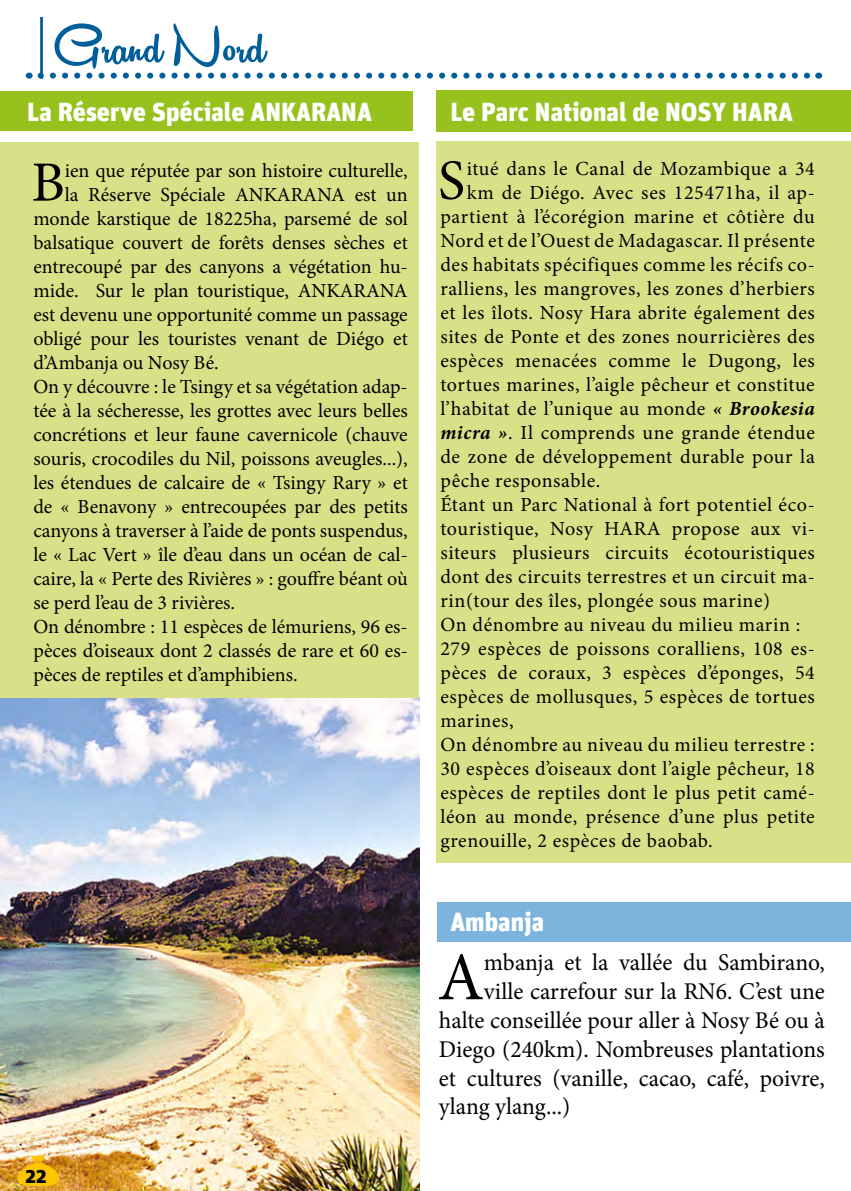
<style>
.page{position:relative;width:851px;height:1191px;background:#fff}
.page>*{position:absolute;margin:0;border:0;box-sizing:border-box;transform-origin:0 0}
.t1{font:68.4px "Minion Pro";color:#000}
.t2{font:60px "Remachine Script Personal Use Only";color:#005e9b}
.t3{font:57px "Minion Pro";color:#000}
.t4{font:900 26px "Unit";color:#fff}
.t5{font:24px "Minion Pro";color:#000}
.t6{font:20px "Minion Pro";letter-spacing:.02em;color:#000}
.t7{font:20px "Minion Pro";color:#000}
.t8{font:20px "Minion Pro";letter-spacing:-.005em;color:#000}
.t9{font:20px "Minion Pro";letter-spacing:-.01em;color:#000}
.t10{font:900 20px "Unit";color:#000}
.s1{font-weight:700;font-style:italic}
</style>
<div class="page">
<img style="left:0;top:697px;width:419px;height:494px">
<svg style="left:15px;top:1155px;width:47px;height:31px"></svg>
<div style="left:0;top:142px;width:418px;height:555px;background:#d9e188"></div>
<div style="left:437px;top:901px;width:413px;height:40px;background:#7db4de"></div>
<div style="left:0;top:91px;width:412px;height:40px;background:#97c21d"></div>
<div style="left:436px;top:142px;width:414px;height:721px;background:#d9e188"></div>
<div style="left:437px;top:91px;width:413px;height:41px;background:#97c21d"></div>
<svg style="left:43px;top:73px;width:767px;height:6px"></svg>
<hr style="left:41px;top:17px;width:2px;height:62px;background:#005e9b">
<h2 class="t2" style="left:54px;top:12px;width:213px">Grand Nord</h2>
<h3 class="t4" style="left:27px;top:95px;width:346px">La Réserve Spéciale ANKARANA</h3>
<h3 class="t3" style="left:31px;top:144px;width:35px">B</h3>
<p class="t8" style="left:65px;top:157px;width:344px">ien que réputée par son histoire culturelle,</p>
<p class="t7" style="left:65px;top:181px;width:344px">la Réserve Spéciale ANKARANA est un</p>
<p class="t7" style="left:33px;top:205px;width:376px">monde karstique de 18225ha, parsemé de sol</p>
<p class="t7" style="left:33px;top:229px;width:376px">balsatique couvert de forêts denses sèches et</p>
<p class="t9" style="left:33px;top:253px;width:376px">entrecoupé par des canyons a végétation hu-</p>
<p class="t7" style="left:33px;top:277px;width:376px">mide. Sur le plan touristique, ANKARANA</p>
<p class="t8" style="left:33px;top:301px;width:376px">est devenu une opportunité comme un passage</p>
<p class="t7" style="left:33px;top:325px;width:376px">obligé pour les touristes venant de Diégo et</p>
<p class="t8" style="left:33px;top:349px;width:187px">d’Ambanja ou Nosy Bé.</p>
<p class="t7" style="left:33px;top:373px;width:376px">On y découvre : le Tsingy et sa végétation adap-</p>
<p class="t7" style="left:33px;top:397px;width:376px">tée à la sécheresse, les grottes avec leurs belles</p>
<p class="t7" style="left:33px;top:421px;width:376px">concrétions et leur faune cavernicole (chauve</p>
<p class="t7" style="left:33px;top:445px;width:376px">souris, crocodiles du Nil, poissons aveugles...),</p>
<p class="t7" style="left:33px;top:469px;width:376px">les étendues de calcaire de « Tsingy Rary » et</p>
<p class="t7" style="left:33px;top:493px;width:376px">de « Benavony » entrecoupées par des petits</p>
<p class="t8" style="left:33px;top:517px;width:376px">canyons à traverser à l’aide de ponts suspendus,</p>
<p class="t7" style="left:33px;top:541px;width:376px">le « Lac Vert » île d’eau dans un océan de cal-</p>
<p class="t7" style="left:33px;top:565px;width:376px">caire, la « Perte des Rivières » : gouffre béant où</p>
<p class="t7" style="left:33px;top:589px;width:203px">se perd l’eau de 3 rivières.</p>
<p class="t7" style="left:33px;top:613px;width:376px">On dénombre : 11 espèces de lémuriens, 96 es-</p>
<p class="t7" style="left:33px;top:637px;width:376px">pèces d’oiseaux dont 2 classés de rare et 60 es-</p>
<p class="t7" style="left:33px;top:661px;width:266px">pèces de reptiles et d’amphibiens.</p>
<p class="t10" style="left:26px;top:1163px;width:22px">22</p>
<h3 class="t4" style="left:450px;top:95px;width:344px">Le Parc National de NOSY HARA</h3>
<h3 class="t3" style="left:438px;top:142px;width:28px">S</h3>
<p class="t6" style="left:466px;top:155px;width:349px">itué dans le Canal de Mozambique a 34</p>
<p class="t6" style="left:466px;top:179px;width:349px">km de Diégo. Avec ses 125471ha, il ap-</p>
<p class="t6" style="left:440px;top:203px;width:376px">partient à l’écorégion marine et côtière du</p>
<p class="t6" style="left:440px;top:227px;width:376px">Nord et de l’Ouest de Madagascar. Il présente</p>
<p class="t6" style="left:440px;top:251px;width:376px">des habitats spécifiques comme les récifs co-</p>
<p class="t6" style="left:440px;top:275px;width:376px">ralliens, les mangroves, les zones d’herbiers</p>
<p class="t6" style="left:440px;top:299px;width:376px">et les îlots. Nosy Hara abrite également des</p>
<p class="t6" style="left:440px;top:323px;width:376px">sites de Ponte et des zones nourricières des</p>
<p class="t6" style="left:440px;top:347px;width:376px">espèces menacées comme le Dugong, les</p>
<p class="t6" style="left:440px;top:371px;width:376px">tortues marines, l’aigle pêcheur et constitue</p>
<p class="t6" style="left:440px;top:395px;width:376px">l’habitat de l’unique au monde <span class="s1">« Brookesia</span></p>
<p class="t6" style="left:440px;top:419px;width:376px"><span class="s1">micra »</span>. Il comprends une grande étendue</p>
<p class="t6" style="left:440px;top:443px;width:376px">de zone de développement durable pour la</p>
<p class="t6" style="left:440px;top:467px;width:161px">pêche responsable.</p>
<p class="t6" style="left:440px;top:491px;width:376px">Étant un Parc National à fort potentiel éco-</p>
<p class="t6" style="left:440px;top:515px;width:376px">touristique, Nosy HARA propose aux vi-</p>
<p class="t6" style="left:440px;top:539px;width:376px">siteurs plusieurs circuits écotouristiques</p>
<p class="t6" style="left:440px;top:563px;width:376px">dont des circuits terrestres et un circuit ma-</p>
<p class="t6" style="left:440px;top:587px;width:331px">rin(tour des îles, plongée sous marine)</p>
<p class="t6" style="left:440px;top:611px;width:361px">On dénombre au niveau du milieu marin :</p>
<p class="t6" style="left:440px;top:635px;width:376px">279 espèces de poissons coralliens, 108 es-</p>
<p class="t6" style="left:440px;top:659px;width:376px">pèces de coraux, 3 espèces d’éponges, 54</p>
<p class="t6" style="left:440px;top:683px;width:376px">espèces de mollusques, 5 espèces de tortues</p>
<p class="t6" style="left:440px;top:707px;width:75px">marines,</p>
<p class="t6" style="left:440px;top:731px;width:376px">On dénombre au niveau du milieu terrestre :</p>
<p class="t6" style="left:440px;top:755px;width:376px">30 espèces d’oiseaux dont l’aigle pêcheur, 18</p>
<p class="t6" style="left:440px;top:779px;width:376px">espèces de reptiles dont le plus petit camé-</p>
<p class="t6" style="left:440px;top:803px;width:376px">léon au monde, présence d’une plus petite</p>
<p class="t6" style="left:440px;top:827px;width:274px">grenouille, 2 espèces de baobab.</p>
<h3 class="t4" style="left:450px;top:905px;width:95px">Ambanja</h3>
<h1 class="t1" style="left:437px;top:931px;width:48px">A</h1>
<p class="t5" style="left:484px;top:946px;width:342px">mbanja et la vallée du Sambirano,</p>
<p class="t5" style="left:484px;top:975px;width:342px">ville carrefour sur la RN6. C’est une</p>
<p class="t5" style="left:439px;top:1004px;width:387px">halte conseillée pour aller à Nosy Bé ou à</p>
<p class="t5" style="left:439px;top:1033px;width:387px">Diego (240km). Nombreuses plantations</p>
<p class="t5" style="left:439px;top:1062px;width:387px">et cultures (vanille, cacao, café, poivre,</p>
<p class="t5" style="left:439px;top:1090px;width:133px">ylang ylang...)</p>
</div>
